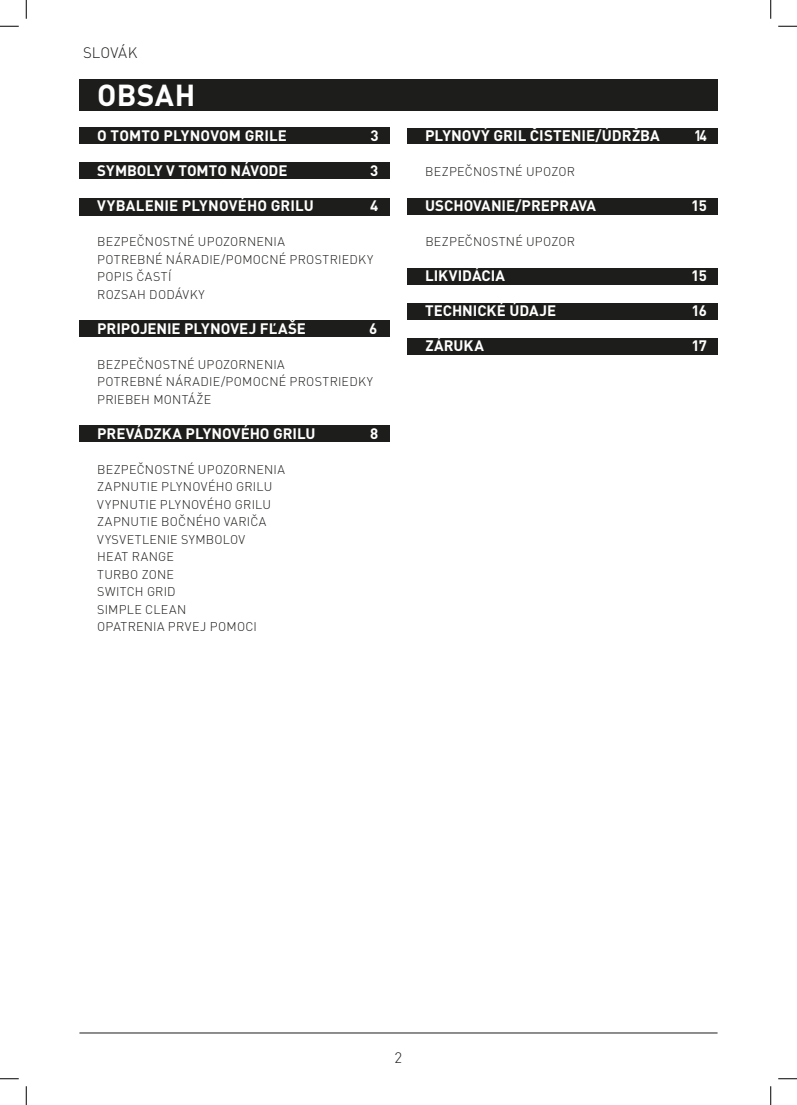
<style>
.page{position:relative;width:797px;height:1105px;background:#fff}
.page>*{position:absolute;margin:0;border:0;box-sizing:border-box;transform-origin:0 0}
.t1{font:700 30px "DIN Pro";letter-spacing:.015em;color:#fff}
.t2{font:700 15.12px "DIN Pro";letter-spacing:-.005em;color:#fff}
.t3{font:700 15.12px "DIN Pro";letter-spacing:-.005em;color:#fff;scale:.9 1}
.t4{font:700 15px "DIN Pro";color:#fff}
.t5{font:300 15px "DIN Pro";letter-spacing:.005em;color:#1d1d1b}
.t6{font:300 12.5px "DIN Pro";letter-spacing:.02em;color:#1d1d1b}
</style>
<div class="page">
<hr style="left:79px;top:1032px;width:638px;height:1px;background:#1d1d1b">
<div style="left:79px;top:79px;width:639px;height:32px;background:#1d1d1b"></div>
<div style="left:407px;top:339px;width:311px;height:16px;background:#1d1d1b"></div>
<div style="left:79px;top:425px;width:310px;height:16px;background:#1d1d1b"></div>
<div style="left:79px;top:128px;width:311px;height:16px;background:#1d1d1b"></div>
<div style="left:79px;top:163px;width:311px;height:16px;background:#1d1d1b"></div>
<div style="left:79px;top:198px;width:311px;height:18px;background:#1d1d1b"></div>
<div style="left:79px;top:320px;width:310px;height:16px;background:#1d1d1b"></div>
<div style="left:407px;top:128px;width:310px;height:16px;background:#1d1d1b"></div>
<div style="left:407px;top:199px;width:310px;height:16px;background:#1d1d1b"></div>
<div style="left:407px;top:269px;width:310px;height:16px;background:#1d1d1b"></div>
<div style="left:407px;top:304px;width:310px;height:16px;background:#1d1d1b"></div>
<svg style="left:0;top:25px;width:19px;height:2px"></svg>
<svg style="left:778px;top:25px;width:19px;height:2px"></svg>
<svg style="left:0;top:1078px;width:19px;height:1px"></svg>
<svg style="left:778px;top:1078px;width:19px;height:1px"></svg>
<svg style="left:25px;top:0;width:2px;height:19px"></svg>
<svg style="left:25px;top:1086px;width:2px;height:19px"></svg>
<svg style="left:770px;top:0;width:1px;height:19px"></svg>
<svg style="left:770px;top:1086px;width:1px;height:19px"></svg>
<p class="t5" style="left:83px;top:41px;width:56px">SLOVÁK</p>
<p class="t1" style="left:97px;top:72px;width:99px">OBSAH</p>
<p class="t4" style="left:97px;top:124px;width:191px">O TOMTO PLYNOVOM GRILE</p>
<p class="t4" style="left:370px;top:124px;width:10px">3</p>
<p class="t4" style="left:97px;top:159px;width:192px">SYMBOLY V TOMTO NÁVODE</p>
<p class="t4" style="left:370px;top:159px;width:10px">3</p>
<p class="t4" style="left:97px;top:194px;width:218px">VYBALENIE PLYNOVÉHO GRILU</p>
<p class="t4" style="left:370px;top:194px;width:10px">4</p>
<p class="t6" style="left:97px;top:232px;width:189px">BEZPEČNOSTNÉ UPOZORNENIA</p>
<p class="t6" style="left:97px;top:250px;width:277px">POTREBNÉ NÁRADIE/POMOCNÉ PROSTRIEDKY</p>
<p class="t6" style="left:97px;top:267px;width:76px">POPIS ČASTÍ</p>
<p class="t6" style="left:97px;top:285px;width:109px">ROZSAH DODÁVKY</p>
<p class="t4" style="left:97px;top:317px;width:210px">PRIPOJENIE PLYNOVEJ FĽAŠE</p>
<p class="t4" style="left:369px;top:317px;width:10px">6</p>
<p class="t6" style="left:97px;top:355px;width:189px">BEZPEČNOSTNÉ UPOZORNENIA</p>
<p class="t6" style="left:97px;top:372px;width:277px">POTREBNÉ NÁRADIE/POMOCNÉ PROSTRIEDKY</p>
<p class="t6" style="left:97px;top:390px;width:115px">PRIEBEH MONTÁŽE</p>
<p class="t4" style="left:97px;top:422px;width:220px">PREVÁDZKA PLYNOVÉHO GRILU</p>
<p class="t4" style="left:370px;top:422px;width:10px">8</p>
<p class="t6" style="left:97px;top:460px;width:189px">BEZPEČNOSTNÉ UPOZORNENIA</p>
<p class="t6" style="left:97px;top:477px;width:177px">ZAPNUTIE PLYNOVÉHO GRILU</p>
<p class="t6" style="left:97px;top:495px;width:175px">VYPNUTIE PLYNOVÉHO GRILU</p>
<p class="t6" style="left:97px;top:512px;width:171px">ZAPNUTIE BOČNÉHO VARIČA</p>
<p class="t6" style="left:97px;top:530px;width:149px">VYSVETLENIE SYMBOLOV</p>
<p class="t6" style="left:97px;top:547px;width:78px">HEAT RANGE</p>
<p class="t6" style="left:97px;top:565px;width:78px">TURBO ZONE</p>
<p class="t6" style="left:97px;top:582px;width:80px">SWITCH GRID</p>
<p class="t6" style="left:97px;top:600px;width:91px">SIMPLE CLEAN</p>
<p class="t6" style="left:97px;top:617px;width:161px">OPATRENIA PRVEJ POMOCI</p>
<p class="t2" style="left:425px;top:124px;width:236px">PLYNOVÝ GRIL ČISTENIE/ÚDRŽBA</p>
<p class="t3" style="left:694px;top:124px;width:16px">14</p>
<p class="t6" style="left:425px;top:162px;width:151px">BEZPEČNOSTNÉ UPOZOR</p>
<p class="t4" style="left:425px;top:194px;width:172px">USCHOVANIE/PREPRAVA</p>
<p class="t4" style="left:691px;top:194px;width:17px">15</p>
<p class="t6" style="left:425px;top:232px;width:151px">BEZPEČNOSTNÉ UPOZOR</p>
<p class="t4" style="left:425px;top:264px;width:82px">LIKVIDÁCIA</p>
<p class="t4" style="left:691px;top:264px;width:17px">15</p>
<p class="t4" style="left:425px;top:299px;width:132px">TECHNICKÉ ÚDAJE</p>
<p class="t4" style="left:691px;top:299px;width:17px">16</p>
<p class="t4" style="left:425px;top:334px;width:60px">ZÁRUKA</p>
<p class="t4" style="left:691px;top:334px;width:17px">17</p>
<p class="t5" style="left:394px;top:1046px;width:9px">2</p>
</div>
